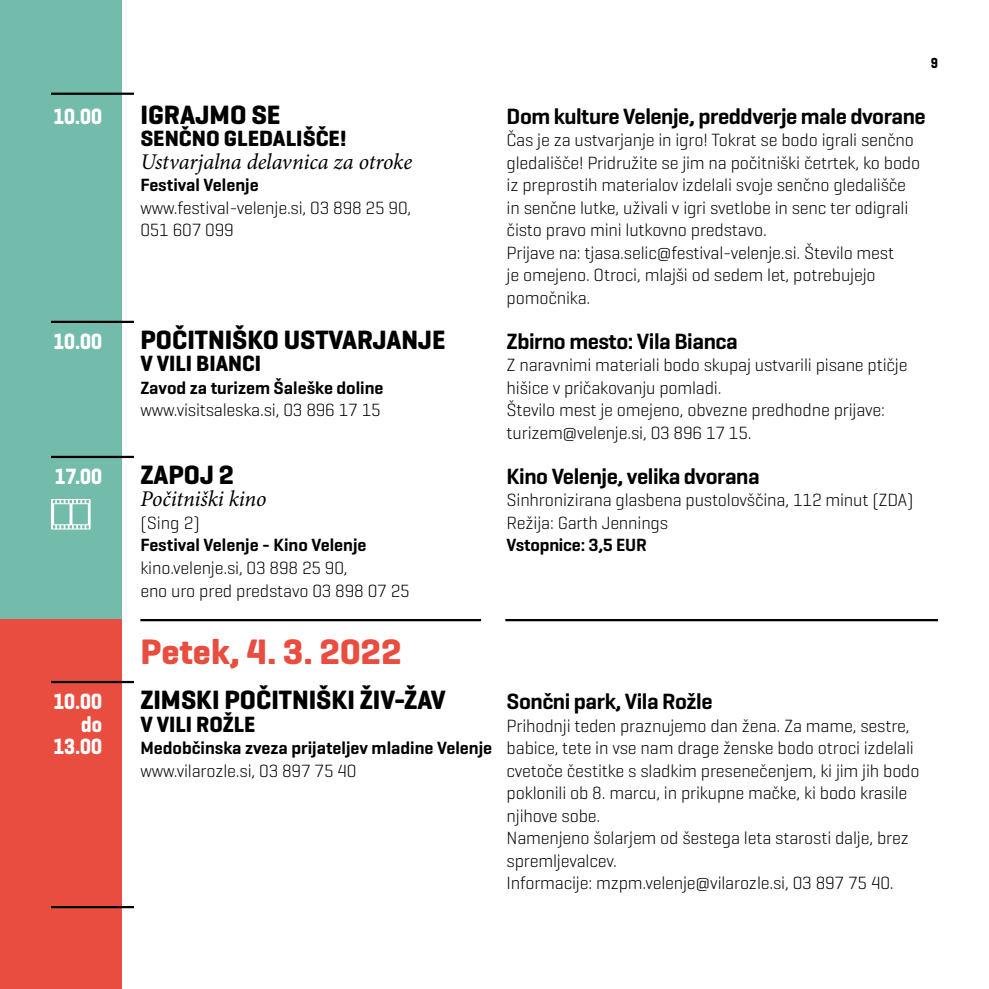
<style>
.page{position:relative;width:989px;height:989px;background:#fff}
.page>*{position:absolute;margin:0;border:0;box-sizing:border-box;transform-origin:0 0}
.t1{font:700 36px "Geogrotesque";color:#e94d40}
.t2{font:700 27px "Geogrotesque";color:#000}
.t3{font:600 22.5px "Geogrotesque";letter-spacing:-.02em;color:#000}
.t4{font:italic 22.5px "Minion Pro";letter-spacing:-.01em;color:#000}
.t5{font:700 22.5px "Geogrotesque";color:#000}
.t6{font:700 22.5px/22.5px "Geogrotesque";color:#fff;text-align:right;scale:.85 1}
.t7{font:300 18px/22.5px "Geogrotesque";letter-spacing:-.01em;color:#000}
.t8{font:600 18px "Geogrotesque";color:#000}
.t9{font:700 14.85px "Geogrotesque";color:#000;scale:.85 1}
</style>
<div class="page">
<hr style="left:140px;top:619px;width:341px;height:2px;background:#000">
<hr style="left:505px;top:619px;width:433px;height:2px;background:#000">
<div style="left:0;top:0;width:121px;height:619px;background:#73bbab"></div>
<div style="left:0;top:619px;width:121px;height:370px;background:#e94d40"></div>
<hr style="left:51px;top:681px;width:83px;height:2px;background:#000">
<hr style="left:51px;top:93px;width:83px;height:2px;background:#000">
<hr style="left:51px;top:321px;width:83px;height:2px;background:#000">
<hr style="left:51px;top:456px;width:83px;height:2px;background:#000">
<hr style="left:51px;top:906px;width:83px;height:2px;background:#000">
<svg style="left:51px;top:499px;width:40px;height:30px"></svg>
<p class="t6" style="left:53px;top:105px;width:59px">10.00</p>
<h2 class="t2" style="left:140px;top:98px;width:142px">IGRAJMO SE</h2>
<p class="t5" style="left:140px;top:125px;width:208px">SENČNO GLEDALIŠČE!</p>
<p class="t4" style="left:140px;top:148px;width:273px">Ustvarjalna delavnica za otroke</p>
<p class="t8" style="left:140px;top:174px;width:120px">Festival Velenje</p>
<p class="t7" style="left:140px;top:196px;width:272px">www.festival-velenje.si, 03 898 25 90,<br>051 607 099</p>
<p class="t6" style="left:53px;top:330px;width:59px">10.00</p>
<h2 class="t2" style="left:140px;top:323px;width:306px">POČITNIŠKO USTVARJANJE</h2>
<p class="t5" style="left:140px;top:350px;width:122px">V VILI BIANCI</p>
<p class="t8" style="left:140px;top:376px;width:245px">Zavod za turizem Šaleške doline</p>
<p class="t7" style="left:140px;top:398px;width:242px">www.visitsaleska.si, 03 896 17 15</p>
<p class="t6" style="left:55px;top:465px;width:57px">17.00</p>
<h2 class="t2" style="left:140px;top:458px;width:95px">ZAPOJ 2</h2>
<p class="t4" style="left:140px;top:486px;width:128px">Počitniški kino</p>
<p class="t7" style="left:140px;top:511px;width:61px">(Sing 2)</p>
<p class="t8" style="left:140px;top:534px;width:228px">Festival Velenje - Kino Velenje</p>
<p class="t7" style="left:140px;top:556px;width:271px">kino.velenje.si, 03 898 25 90,<br>eno uro pred predstavo 03 898 07 25</p>
<p class="t9" style="left:930px;top:53px;width:10px">9</p>
<p class="t3" style="left:506px;top:102px;width:421px">Dom kulture Velenje, preddverje male dvorane</p>
<p class="t7" style="left:506px;top:128px;width:415px">Čas je za ustvarjanje in igro! Tokrat se bodo igrali senčno gledališče! Pridružite se jim na počitniški četrtek, ko bodo iz preprostih materialov izdelali svoje senčno gledališče in senčne lutke, uživali v igri svetlobe in senc ter odigrali čisto pravo mini lutkovno predstavo.<br>Prijave na: tjasa.selic@festival-velenje.si. Število mest<br>je omejeno. Otroci, mlajši od sedem let, potrebujejo pomočnika.</p>
<p class="t3" style="left:506px;top:327px;width:233px">Zbirno mesto: Vila Bianca</p>
<p class="t7" style="left:506px;top:353px;width:402px">Z naravnimi materiali bodo skupaj ustvarili pisane ptičje hišice v pričakovanju pomladi.<br>Število mest je omejeno, obvezne predhodne prijave: turizem@velenje.si, 03 896 17 15.</p>
<p class="t3" style="left:506px;top:462px;width:255px">Kino Velenje, velika dvorana</p>
<p class="t7" style="left:506px;top:488px;width:408px">Sinhronizirana glasbena pustolovščina, 112 minut (ZDA)<br>Režija: Garth Jennings</p>
<p class="t8" style="left:506px;top:534px;width:142px">Vstopnice: 3,5 EUR</p>
<h1 class="t1" style="left:140px;top:629px;width:263px">Petek, 4. 3. 2022</h1>
<p class="t6" style="left:53px;top:690px;width:59px">10.00 do<br>13.00</p>
<h2 class="t2" style="left:140px;top:683px;width:307px">ZIMSKI POČITNIŠKI ŽIV-ŽAV</h2>
<p class="t5" style="left:140px;top:710px;width:116px">V VILI ROŽLE</p>
<p class="t8" style="left:140px;top:736px;width:353px">Medobčinska zveza prijateljev mladine Velenje</p>
<p class="t7" style="left:140px;top:758px;width:218px">www.vilarozle.si, 03 897 75 40</p>
<p class="t3" style="left:506px;top:687px;width:207px">Sončni park, Vila Rožle</p>
<p class="t7" style="left:506px;top:713px;width:414px">Prihodnji teden praznujemo dan žena. Za mame, sestre, babice, tete in vse nam drage ženske bodo otroci izdelali cvetoče čestitke s sladkim presenečenjem, ki jim jih bodo poklonili ob 8. marcu, in prikupne mačke, ki bodo krasile njihove sobe.<br>Namenjeno šolarjem od šestega leta starosti dalje, brez spremljevalcev.<br>Informacije: mzpm.velenje@vilarozle.si, 03 897 75 40.</p>
</div>
